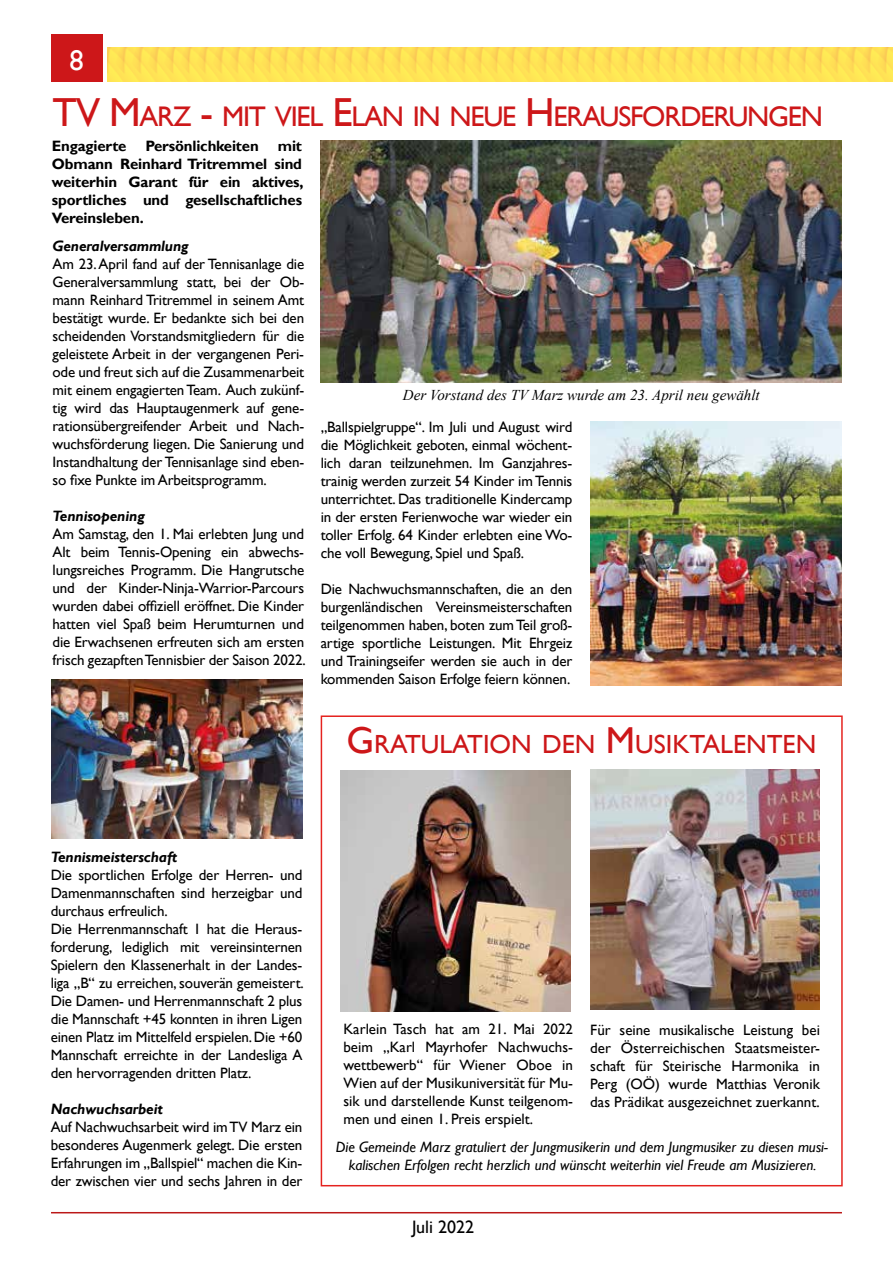
<style>
.page{position:relative;width:893px;height:1263px;background:#fff}
.page>*{position:absolute;margin:0;border:0;box-sizing:border-box;transform-origin:0 0}
.t1{font:28.5px "Gill Sans";color:#fff}
.t2{font:28.35px "Gill Sans";letter-spacing:-.045em;color:#cd1719}
.t3{font:26.25px "Gill Sans";color:#cd1719}
.t4{font:18px "Gill Sans";color:#000}
.t5{font:15px/18px "Gill Sans";letter-spacing:-.01em;color:#000;text-align:justify}
.t6{font:italic 15px/18px "Gill Sans";color:#000;text-align:center}
.t7{font:700 15px/18px "Gill Sans";letter-spacing:-.01em;color:#000;text-align:justify}
.t8{font:italic 700 15px "Gill Sans";letter-spacing:-.01em;color:#000}
.t9{font:italic 15px "Times New Roman";color:#000}
.s1{font-size:40.5px}
.s2{font-size:37.5px}
</style>
<div class="page">
<hr style="left:51px;top:1212px;width:791px;height:1px;background:#bb1818">
<div style="left:51px;top:34px;width:51px;height:47px;background:#cd1719"></div>
<img style="left:107px;top:48px;width:786px;height:34px">
<img style="left:321px;top:140px;width:521px;height:243px">
<img style="left:341px;top:771px;width:229px;height:240px">
<img style="left:51px;top:679px;width:251px;height:160px">
<img style="left:591px;top:422px;width:251px;height:263px">
<div style="left:321px;top:715px;width:522px;height:471px;border:2px solid #e5231f"></div>
<img style="left:590px;top:770px;width:230px;height:240px">
<h1 class="t1" style="left:69px;top:44px;width:16px">8</h1>
<h2 class="t2" style="left:53px;top:100px;width:772px"><span class="s1">TV M</span>ARZ <span class="s1">-</span> MIT VIEL <span class="s1">E</span>LAN IN NEUE <span class="s1">H</span> ERAUSFORDERUNGEN</h2>
<p class="t7" style="left:52px;top:137px;width:76px">Engagierte</p>
<p class="t7" style="left:146px;top:137px;width:115px">Persönlichkeiten</p>
<p class="t7" style="left:52px;top:137px;width:253px;text-indent:226px">mit Obmann Reinhard Tritremmel sind weiterhin Garant für ein aktives, sportliches und gesellschaftliches Vereinsleben.</p>
<p class="t8" style="left:53px;top:238px;width:138px">Generalversammlung</p>
<p class="t5" style="left:53px;top:256px;width:253px">Am 23. April fand auf der Tennisanlage die Generalversammlung statt, bei der Ob&shy;mann Reinhard Tritremmel in seinem Amt bestätigt wurde. Er bedankte sich bei den scheidenden Vorstandsmitgliedern für die geleistete Arbeit in der vergangenen Peri&shy;ode und freut sich auf die Zusammenarbeit mit einem engagierten Team. Auch zukünf&shy;tig wird das Hauptaugenmerk auf gene&shy;rationsübergreifender Arbeit und Nach&shy;wuchsförderung liegen. Die Sanierung und Instandhaltung der Tennisanlage sind eben&shy;so fixe Punkte im Arbeitsprogramm.</p>
<p class="t8" style="left:53px;top:508px;width:94px">Tennisopening</p>
<p class="t5" style="left:53px;top:526px;width:255px">Am Samstag, den 1. Mai erlebten Jung und Alt beim Tennis-Opening ein abwechs&shy;lungsreiches Programm. Die Hangrutsche und der Kinder-Ninja-Warrior-Parcours wurden dabei offiziell eröffnet. Die Kinder hatten viel Spaß beim Herumturnen und die Erwachsenen erfreuten sich am ersten frisch gezapften Tennisbier der Saison 2022.</p>
<p class="t9" style="left:403px;top:385px;width:358px">Der Vorstand des TV Marz wurde am 23. April neu gewählt</p>
<p class="t5" style="left:321px;top:418px;width:253px">„Ballspielgruppe“. Im Juli und August wird die Möglichkeit geboten, einmal wöchent&shy;lich daran teilzunehmen. Im Ganzjahres&shy;trainig werden zurzeit 54 Kinder im Tennis unterrichtet. Das traditionelle Kindercamp in der ersten Ferienwoche war wieder ein toller Erfolg. 64 Kinder erlebten eine Wo&shy;che voll Bewegung, Spiel und Spaß.</p>
<p class="t5" style="left:321px;top:580px;width:253px">Die Nachwuchsmannschaften, die an den burgenländischen Vereinsmeisterschaften teilgenommen haben, boten zum Teil groß&shy;artige sportliche Leistungen. Mit Ehrgeiz und Trainingseifer werden sie auch in der kommenden Saison Erfolge feiern können.</p>
<h3 class="t3" style="left:346px;top:729px;width:471px"><span class="s2">G</span>RATULATION DEN <span class="s2">M</span> USIKTALENTEN</h3>
<p class="t8" style="left:51px;top:848px;width:128px">Tennismeisterschaft</p>
<p class="t5" style="left:51px;top:866px;width:255px;text-align:left">Die sportlichen Erfolge der Herren- und Damenmannschaften sind herzeigbar und durchaus erfreulich.<br>Die Herrenmannschaft 1 hat die Heraus&shy;forderung, lediglich mit vereinsinternen Spielern den Klassenerhalt in der Landes&shy;liga „B“ zu erreichen, souverän gemeistert.<br>Die Damen- und Herrenmannschaft 2 plus die Mannschaft +45 konnten in ihren Ligen einen Platz im Mittelfeld erspielen. Die +60<br>Mannschaft erreichte in der Landesliga A den hervorragenden dritten Platz.</p>
<p class="t8" style="left:51px;top:1100px;width:114px">Nachwuchsarbeit</p>
<p class="t5" style="left:51px;top:1118px;width:253px">Auf Nachwuchsarbeit wird im TV Marz ein besonderes Augenmerk gelegt. Die ersten Erfahrungen im „Ballspiel“ machen die Kin&shy;der zwischen vier und sechs Jahren in der</p>
<p class="t5" style="left:343px;top:1020px;width:231px">Karlein Tasch hat am 21. Mai 2022 beim „Karl Mayrhofer Nachwuchs&shy;wettbewerb“ für Wiener Oboe in Wien auf der Musikuniversität für Mu&shy;sik und darstellende Kunst teilgenom&shy;men und einen 1. Preis erspielt.</p>
<p class="t5" style="left:590px;top:1021px;width:231px">Für seine musikalische Leistung bei der Österreichischen Staatsmeister&shy;schaft für Steirische Harmonika in Perg (OÖ) wurde Matthias Veronik das Prädikat ausgezeichnet zuerkannt.</p>
<p class="t6" style="left:336px;top:1138px;width:494px">Die Gemeinde Marz gratuliert der Jungmusikerin und dem Jungmusiker zu diesen musi&shy;kalischen Erfolgen recht herzlich und wünscht weiterhin viel Freude am Musizieren.</p>
<p class="t4" style="left:412px;top:1216px;width:64px">Juli 2022</p>
</div>
